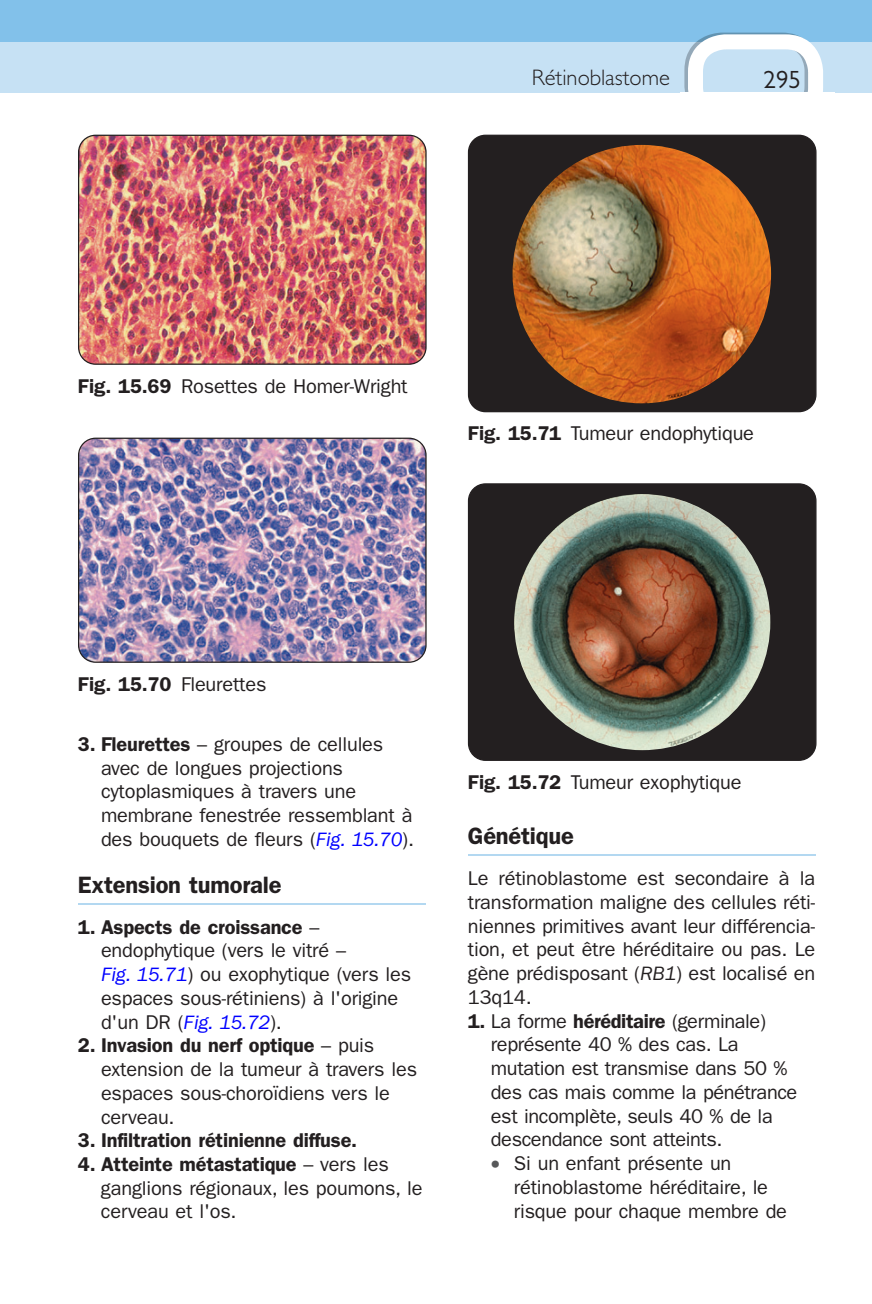
<style>
.page{position:relative;width:872px;height:1304px;background:#fff}
.page>*{position:absolute;margin:0;border:0;box-sizing:border-box;transform-origin:0 0}
.t1{font:25px "Gill Sans";color:#231f20}
.t2{font:600 23.75px "Franklin Gothic";letter-spacing:-.01em;color:#231f20}
.t3{font:300 22.5px "Gill Sans";color:#231f20}
.t4{font:20px/23.8px "Franklin Gothic";letter-spacing:-.01em;color:#231f20}
.t5{font:600 20px "Franklin Gothic";letter-spacing:-.01em;color:#231f20}
.s1{font-weight:600}
.s2{font-style:italic;color:#00f}
.s3{font-style:italic}
.s4{color:#57585a}
</style>
<div class="page">
<div style="left:0;top:0;width:872px;height:92px;background:#82c1ea"></div>
<div style="left:0;top:42px;width:872px;height:50px;background:#c6e1f4"></div>
<svg style="left:684px;top:33px;width:139px;height:59px"></svg>
<hr style="left:78px;top:903px;width:347px;height:2px;background:#b3d8f1">
<hr style="left:468px;top:854px;width:347px;height:2px;background:#b3d8f1">
<img style="left:79px;top:135px;width:347px;height:229px">
<div style="left:78px;top:135px;width:348px;height:230px;border:1px solid #231f20;border-radius:17px"></div>
<img style="left:79px;top:438px;width:347px;height:224px">
<div style="left:78px;top:438px;width:348px;height:225px;border:1px solid #231f20;border-radius:17px"></div>
<div style="left:468px;top:135px;width:348px;height:277px;background:#231f20;border-radius:17px"></div>
<div style="left:468px;top:135px;width:348px;height:277px;border:1px solid #231f20;border-radius:17px"></div>
<img style="left:512px;top:145px;width:259px;height:258px;border-radius:129px">
<div style="left:468px;top:483px;width:348px;height:278px;background:#231f20"></div>
<img style="left:514px;top:494px;width:256px;height:256px;border-radius:128px">
<p class="t3" style="left:532px;top:65px;width:139px">Rétinoblastome</p>
<p class="t1" style="left:763px;top:65px;width:39px">295</p>
<p class="t4" style="left:78px;top:374px;width:331px"><span class="s1">Fig. 15.69</span> Rosettes de Homer-Wright</p>
<p class="t4" style="left:468px;top:422px;width:288px"><span class="s1">Fig. 15.71</span> Tumeur endophytique</p>
<p class="t4" style="left:78px;top:672px;width:190px"><span class="s1">Fig. 15.70</span> Fleurettes</p>
<p class="t4" style="left:101px;top:732px;width:314px;text-indent:-23px"><span class="s1">3. Fleurettes</span> – groupes de cellules avec de longues projections cytoplasmiques à travers une membrane fenestrée ressemblant à des bouquets de fleurs ( <span class="s2">Fig. 15.70</span> ).</p>
<p class="t2" style="left:78px;top:871px;width:205px">Extension tumorale</p>
<p class="t4" style="left:101px;top:915px;width:312px;text-indent:-23px"><span class="s1">1. Aspects de croissance</span> – endophytique (vers le vitré –<br><span class="s2">Fig. 15.71</span> ) ou exophytique (vers les espaces sous-rétiniens) à l'origine d'un DR ( <span class="s2">Fig. 15.72</span> ).</p>
<p class="t4" style="left:101px;top:1034px;width:317px;text-indent:-23px"><span class="s1">2. Invasion du nerf optique</span> – puis extension de la tumeur à travers les espaces sous-choroïdiens vers le cerveau.</p>
<p class="t5" style="left:78px;top:1129px;width:281px">3. Infiltration rétinienne diffuse .</p>
<p class="t4" style="left:101px;top:1152px;width:323px;text-indent:-23px"><span class="s1">4. Atteinte métastatique</span> – vers les ganglions régionaux, les poumons, le cerveau et l'os.</p>
<p class="t4" style="left:468px;top:771px;width:275px"><span class="s1">Fig. 15.72</span> Tumeur exophytique</p>
<p class="t2" style="left:468px;top:822px;width:107px">Génétique</p>
<p class="t4" style="left:468px;top:867px;width:349px;text-align:justify">Le rétinoblastome est secondaire à la transformation maligne des cellules réti&shy;niennes primitives avant leur différencia&shy;tion, et peut être héréditaire ou pas. Le gène prédisposant ( <span class="s3">RB1</span> ) est localisé en 13q14.</p>
<p class="t4" style="left:491px;top:1009px;width:308px;text-indent:-23px"><span class="s1">1.</span> La forme <span class="s1">héréditaire</span> (germinale) représente 40 % des cas. La mutation est transmise dans 50 % des cas mais comme la pénétrance est incomplète, seuls 40 % de la descendance sont atteints.</p>
<p class="t4" style="left:514px;top:1151px;width:274px;text-indent:-23px"><span class="s4">•</span> Si un enfant présente un rétinoblastome héréditaire, le risque pour chaque membre de</p>
</div>
